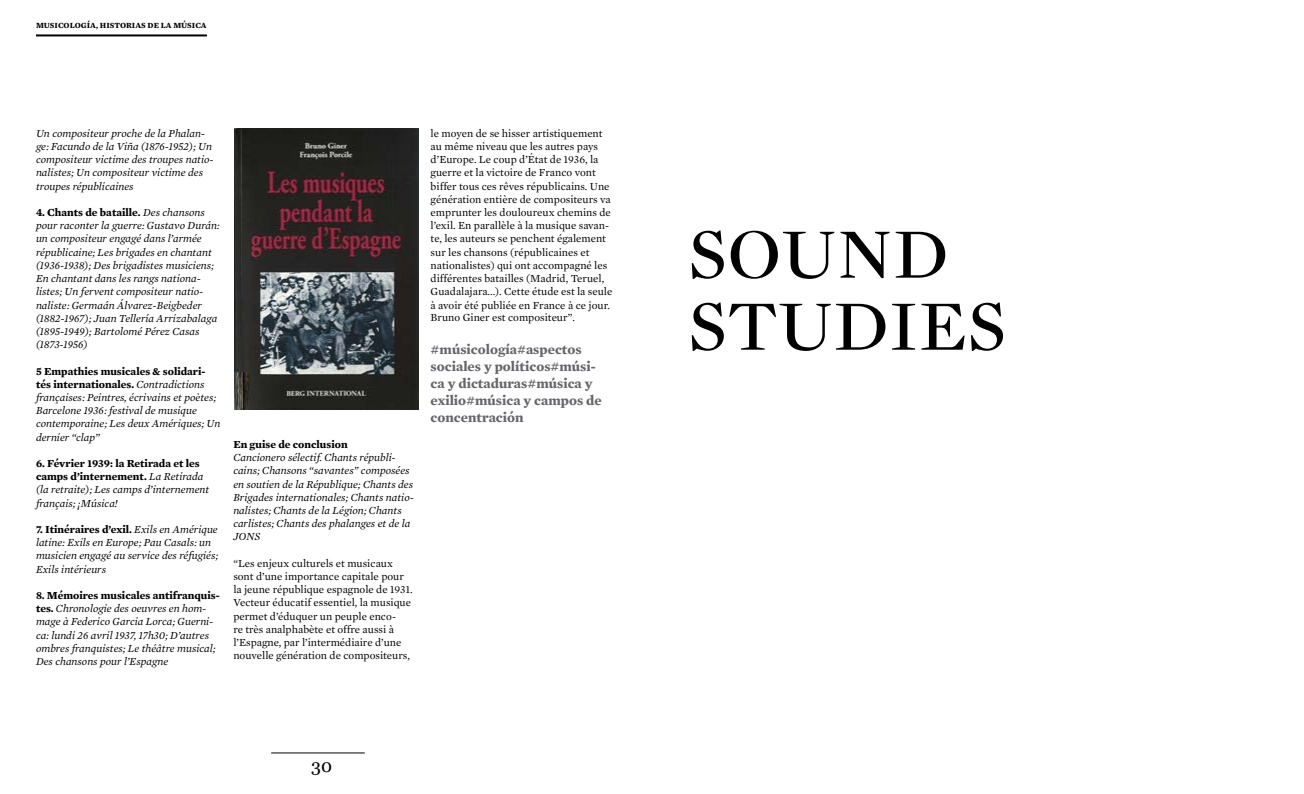
<style>
.page{position:relative;width:1304px;height:794px;background:#fff}
.page>*{position:absolute;margin:0;border:0;box-sizing:border-box;transform-origin:0 0}
.t1{font:72px "Mercury Display";color:#000;scale:1.05 1}
.t2{font:18px "Georgia";color:#000}
.t3{font:700 14px/16.8px "Mercury Text G1";color:#66656a}
.t4{font:italic 11px/13.2px "Mercury Text G1";color:#000}
.t5{font:11px/13.2px "Mercury Text G1";color:#000}
.t6{font:700 11px "Mercury Text G1";color:#000}
.t7{font:700 8px "Mercury Text G1";color:#000}
.s1{font-weight:700;font-style:normal}
</style>
<div class="page">
<hr style="left:271px;top:752px;width:94px;height:1px;background:#000">
<img style="left:235px;top:128px;width:184px;height:281px">
<hr style="left:36px;top:34px;width:171px;height:2px;background:#000">
<p class="t7" style="left:36px;top:20px;width:172px">MUSICOLOGÍA, HISTORIAS DE LA MÚSICA</p>
<p class="t4" style="left:36px;top:126px;width:179px">Un compositeur proche de la Phalan&shy;ge: Facundo de la Viña (1876-1952); Un compositeur victime des troupes natio&shy;nalistes; Un compositeur victime des troupes républicaines</p>
<p class="t4" style="left:36px;top:205px;width:185px"><span class="s1">4. Chants de bataille.</span> Des chansons pour raconter la guerre: Gustavo Durán: un compositeur engagé dans l’armée républicaine; Les brigades en chantant (1936-1938); Des brigadistes musiciens; En chantant dans les rangs nationa&shy;listes; Un fervent compositeur natio&shy;naliste: Germaán Álvarez-Beigbeder (1882-1967); Juan Tellería Arrizabalaga (1895-1949); Bartolomé Pérez Casas (1873-1956)</p>
<p class="t4" style="left:36px;top:364px;width:186px"><span class="s1">5 Empathies musicales &amp; solidari&shy;tés internationales.</span> Contradictions françaises: Peintres, écrivains et poètes; Barcelone 1936: festival de musique contemporaine; Les deux Amériques; Un dernier “clap”</p>
<p class="t4" style="left:36px;top:456px;width:175px"><span class="s1">6. Février 1939: la Retirada et les camps d’internement.</span> La Retirada (la retraite); Les camps d’internement français; ¡Música!</p>
<p class="t4" style="left:36px;top:522px;width:184px"><span class="s1">7. Itinéraires d’exil.</span> Exils en Amérique latine: Exils en Europe; Pau Casals: un musicien engagé au service des réfugiés; Exils intérieurs</p>
<p class="t4" style="left:36px;top:588px;width:185px"><span class="s1">8. Mémoires musicales antifranquis&shy;tes.</span> Chronologie des oeuvres en hom&shy;mage à Federico Garcia Lorca; Guerni&shy;ca: lundi 26 avril 1937, 17h30; D’autres ombres franquistes; Le théâtre musical; Des chansons pour l’Espagne</p>
<p class="t6" style="left:233px;top:437px;width:116px">En guise de conclusion</p>
<p class="t4" style="left:233px;top:450px;width:182px">Cancionero sélectif. Chants républi&shy;cains; Chansons “savantes” composées en soutien de la République; Chants des Brigades internationales; Chants natio&shy;nalistes; Chants de la Légion; Chants carlistes; Chants des phalanges et de la JONS</p>
<p class="t5" style="left:233px;top:556px;width:181px">“Les enjeux culturels et musicaux sont d’une importance capitale pour la jeune république espagnole de 1931.<br>Vecteur éducatif essentiel, la musique permet d’éduquer un peuple enco-<br>re très analphabète et offre aussi à l’Espagne, par l’intermédiaire d’une nouvelle génération de compositeurs,</p>
<p class="t5" style="left:431px;top:126px;width:183px">le moyen de se hisser artistiquement au même niveau que les autres pays d’Europe. Le coup d’État de 1936, la guerre et la victoire de Franco vont biffer tous ces rêves républicains. Une génération entière de compositeurs va emprunter les douloureux chemins de l’exil. En parallèle à la musique savan&shy;te, les auteurs se penchent également sur les chansons (républicaines et nationalistes) qui ont accompagné les différentes batailles (Madrid, Teruel, Guadalajara...). Cette étude est la seule à avoir été publiée en France à ce jour.<br>Bruno Giner est compositeur”.</p>
<p class="t3" style="left:431px;top:341px;width:153px">#músicología#aspectos</p>
<p class="t3" style="left:431px;top:358px;width:173px">sociales y políticos#músi&shy;ca y dictaduras#música y exilio#música y campos de concentración</p>
<h2 class="t2" style="left:311px;top:754px;width:22px">30</h2>
<p class="t1" style="left:688px;top:208px;width:249px">SOUND</p>
<p class="t1" style="left:688px;top:280px;width:305px">STUDIES</p>
</div>
